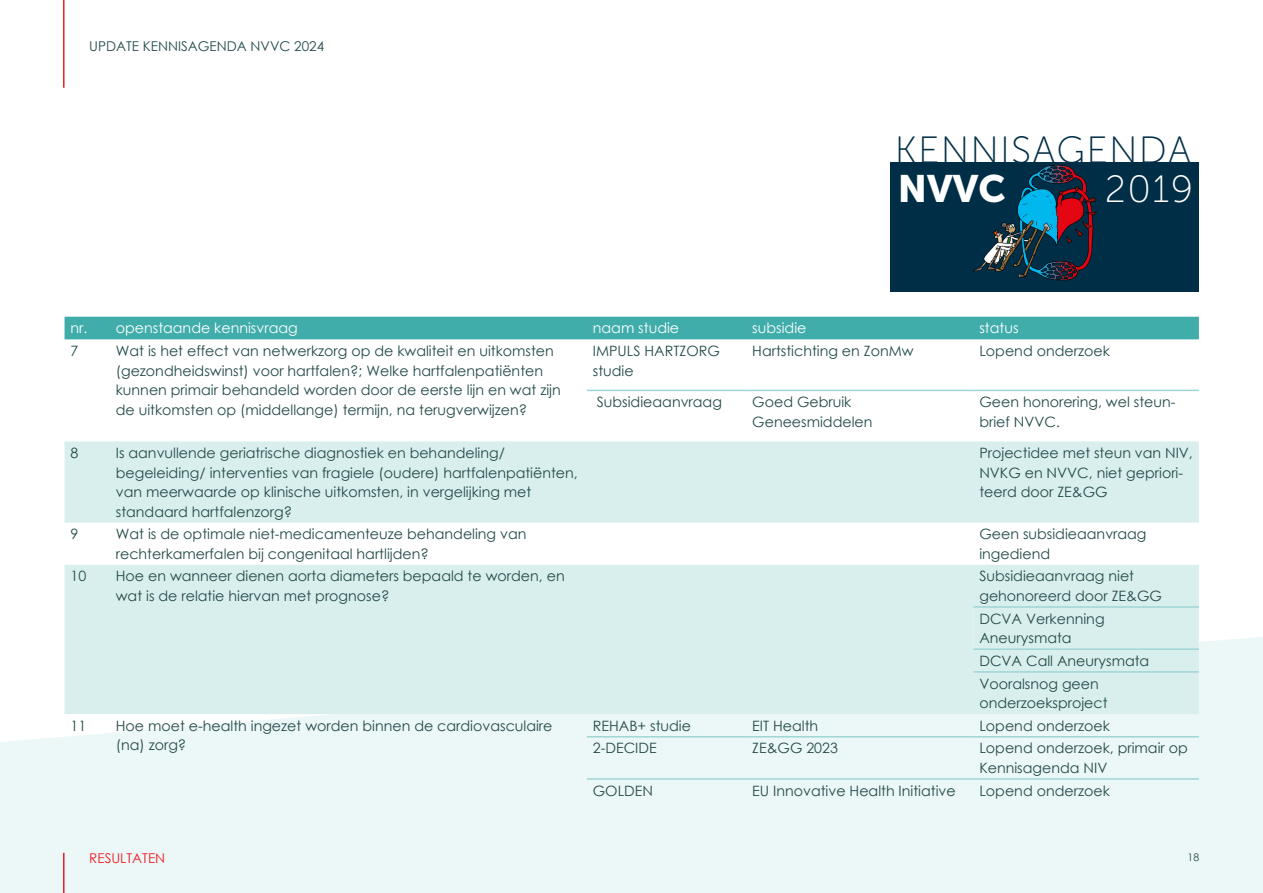
<style>
.page{position:relative;width:1263px;height:893px;background:#fff}
.page>*{position:absolute;margin:0;border:0;box-sizing:border-box;transform-origin:0 0}
.t1{font:37.95px "Museo Sans 100";letter-spacing:.03em;color:#002e46}
.t2{font:37.95px "Museo Sans 900";color:#fff}
.t3{font:37.95px "Museo Sans 100";color:#fff}
.t4{font:14.25px/19.5px "Century Gothic";color:#244a4a}
.t5{font:14.25px "Century Gothic";color:#fff}
.t6{font:13.5px "Century Gothic";color:#244a4a}
.t7{font:13.5px "Century Gothic";color:#ed1c24}
.t8{font:10.5px "Century Gothic";color:#244a4a}
</style>
<div class="page">
<div style="left:0;top:634px;width:1263px;height:259px;background:#ecf7f7"></div>
<hr style="left:63px;top:0;width:2px;height:88px;background:#ed1c24">
<hr style="left:63px;top:853px;width:2px;height:40px;background:#ed1c24">
<div style="left:65px;top:317px;width:1134px;height:22px;background:#40adab"></div>
<div style="left:65px;top:441px;width:1134px;height:82px;background:#d9efee"></div>
<div style="left:65px;top:565px;width:1134px;height:149px;background:#d9efee"></div>
<div style="left:973px;top:608px;width:226px;height:106px;background:#d9efee"></div>
<hr style="left:587px;top:390px;width:159px;height:1px;background:#9fd6d5">
<hr style="left:746px;top:390px;width:227px;height:1px;background:#9fd6d5">
<hr style="left:973px;top:390px;width:226px;height:1px;background:#9fd6d5">
<hr style="left:973px;top:606px;width:226px;height:2px;background:#9fd6d5">
<hr style="left:973px;top:648px;width:226px;height:2px;background:#9fd6d5">
<hr style="left:973px;top:671px;width:226px;height:2px;background:#9fd6d5">
<hr style="left:587px;top:736px;width:159px;height:1px;background:#9fd6d5">
<hr style="left:746px;top:736px;width:227px;height:1px;background:#9fd6d5">
<hr style="left:973px;top:736px;width:226px;height:1px;background:#9fd6d5">
<hr style="left:587px;top:778px;width:159px;height:2px;background:#9fd6d5">
<hr style="left:746px;top:778px;width:227px;height:2px;background:#9fd6d5">
<hr style="left:973px;top:778px;width:226px;height:2px;background:#9fd6d5">
<div style="left:890px;top:162px;width:309px;height:130px;background:#002e46"></div>
<img style="left:973px;top:164px;width:124px;height:117px">
<p class="t6" style="left:89px;top:37px;width:236px">UPDATE KENNISAGENDA NVVC 2024</p>
<h1 class="t1" style="left:895px;top:129px;width:297px">KENNISAGENDA</h1>
<h1 class="t2" style="left:898px;top:167px;width:109px">NVVC</h1>
<h1 class="t3" style="left:1105px;top:169px;width:90px">2019</h1>
<p class="t5" style="left:71px;top:318px;width:229px">nr. openstaande kennisvraag</p>
<p class="t5" style="left:593px;top:318px;width:88px">naam studie</p>
<p class="t5" style="left:752px;top:318px;width:56px">subsidie</p>
<p class="t5" style="left:979px;top:318px;width:41px">status</p>
<p class="t4" style="left:71px;top:341px;width:9px">7</p>
<p class="t4" style="left:116px;top:341px;width:446px">Wat is het effect van netwerkzorg op de kwaliteit en uitkomsten (gezondheidswinst) voor hartfalen?; Welke hartfalenpatiënten kunnen primair behandeld worden door de eerste lijn en wat zijn de uitkomsten op (middellange) termijn, na terugverwijzen?</p>
<p class="t4" style="left:593px;top:341px;width:129px">IMPULS HARTZORG studie</p>
<p class="t4" style="left:752px;top:341px;width:163px">Hartstichting en ZonMw</p>
<p class="t4" style="left:979px;top:341px;width:132px">Lopend onderzoek</p>
<p class="t4" style="left:597px;top:392px;width:127px">Subsidieaanvraag</p>
<p class="t4" style="left:752px;top:392px;width:122px">Goed Gebruik<br>Geneesmiddelen</p>
<p class="t4" style="left:979px;top:392px;width:198px">Geen honorering, wel steun&shy;brief NVVC.</p>
<p class="t4" style="left:71px;top:443px;width:9px">8</p>
<p class="t4" style="left:116px;top:443px;width:463px">Is aanvullende geriatrische diagnostiek en behandeling/ begeleiding/ interventies van fragiele (oudere) hartfalenpatiënten, van meerwaarde op klinische uitkomsten, in vergelijking met standaard hartfalenzorg?</p>
<p class="t4" style="left:979px;top:443px;width:215px">Projectidee met steun van NIV,<br>NVKG en NVVC, niet gepriori&shy;teerd door ZE&amp;GG</p>
<p class="t4" style="left:71px;top:524px;width:9px">9</p>
<p class="t4" style="left:116px;top:524px;width:412px">Wat is de optimale niet-medicamenteuze behandeling van rechterkamerfalen bij congenitaal hartlijden?</p>
<p class="t4" style="left:979px;top:524px;width:169px">Geen subsidieaanvraag ingediend</p>
<p class="t4" style="left:71px;top:566px;width:17px">10</p>
<p class="t4" style="left:116px;top:566px;width:450px">Hoe en wanneer dienen aorta diameters bepaald te worden, en wat is de relatie hiervan met prognose?</p>
<p class="t4" style="left:979px;top:566px;width:184px">Subsidieaanvraag niet gehonoreerd door ZE&amp;GG</p>
<p class="t4" style="left:979px;top:608px;width:127px">DCVA Verkenning<br>Aneurysmata</p>
<p class="t4" style="left:979px;top:649px;width:171px;line-height:22.6px">DCVA Call Aneurysmata<br>Vooralsnog geen</p>
<p class="t4" style="left:979px;top:693px;width:130px">onderzoeksproject</p>
<p class="t4" style="left:71px;top:716px;width:17px">11</p>
<p class="t4" style="left:116px;top:716px;width:438px">Hoe moet e-health ingezet worden binnen de cardiovasculaire (na) zorg?</p>
<p class="t4" style="left:593px;top:716px;width:100px">REHAB+ studie</p>
<p class="t4" style="left:752px;top:716px;width:67px">EIT Health</p>
<p class="t4" style="left:979px;top:716px;width:132px">Lopend onderzoek</p>
<p class="t4" style="left:593px;top:738px;width:65px">2-DECIDE</p>
<p class="t4" style="left:752px;top:738px;width:87px">ZE&amp;GG 2023</p>
<p class="t4" style="left:979px;top:738px;width:210px">Lopend onderzoek, primair op<br>Kennisagenda NIV</p>
<p class="t4" style="left:593px;top:780px;width:62px">GOLDEN</p>
<p class="t4" style="left:752px;top:780px;width:205px">EU Innovative Health Initiative</p>
<p class="t4" style="left:979px;top:780px;width:132px">Lopend onderzoek</p>
<p class="t7" style="left:89px;top:849px;width:17px">Resultaten</p>
<p class="t8" style="left:1187px;top:849px;width:13px">18</p>
</div>
